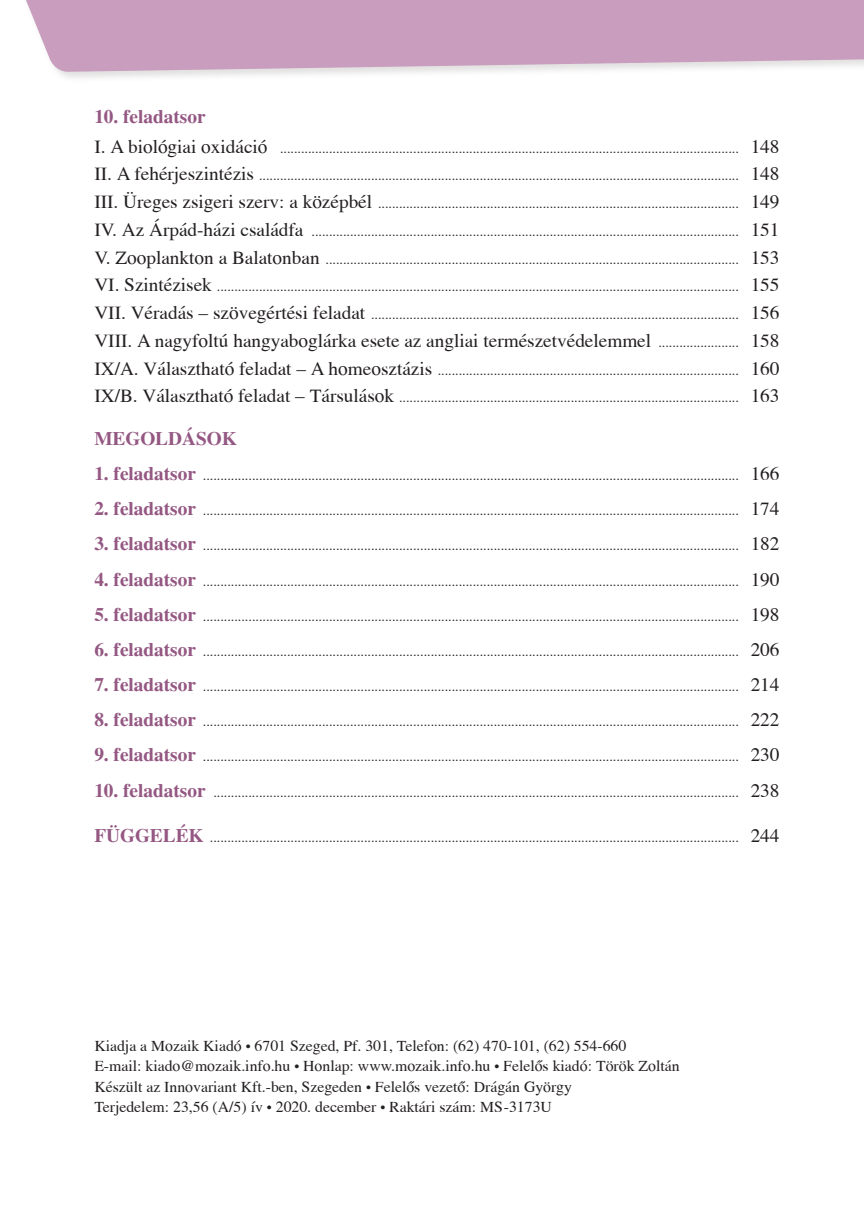
<style>
.page{position:relative;width:864px;height:1211px;background:#fff}
.page>*{position:absolute;margin:0;border:0;box-sizing:border-box;transform-origin:0 0}
.tartalom{font:19.25px "Toronto Mozaik";color:#231f20}
.tartalom_feladatsor{font:700 19.25px "Toronto Mozaik";color:#945883}
.tartalom_fejezetcím{font:700 19.25px "Toronto Mozaik";color:#945883}
.t1{font:15.75px "Toronto Mozaik";color:#231f20}
.tartalom_feladatsor-2{font:14px "Toronto Mozaik";color:#231f20}
.tartalom-2{font:14px "Toronto Mozaik";color:#231f20}
.tartalom_fejezetcím-2{font:14px "Toronto Mozaik";color:#231f20}
.s1{font-size:19.25px}
.s2{font-size:14px}
.s3{font-weight:700;font-size:19.25px;color:#945883}
</style>
<div class="page">
<div style="left:19px;top:0;width:844px;height:83px;background:#c4c1c0;opacity:.5"></div>
<svg style="left:19px;top:0;width:844px;height:72px;background:#cca6c2"></svg>
<p class="tartalom_feladatsor" style="left:94px;top:104px;width:113px">10. feladatsor</p>
<p class="tartalom-2" style="left:94px;top:140px;width:686px"><span class="s1">I. A biológiai oxidáció</span> ................................................................................................................................... <span class="s1">148</span></p>
<p class="tartalom-2" style="left:94px;top:168px;width:686px"><span class="s1">II. A fehérjeszintézis</span> ......................................................................................................................................... <span class="s1">148</span></p>
<p class="tartalom-2" style="left:94px;top:196px;width:686px"><span class="s1">III. Üreges zsigeri szerv: a középbél</span> ....................................................................................................... <span class="s1">149</span></p>
<p class="tartalom-2" style="left:94px;top:223px;width:686px"><span class="s1">IV. Az Árpád-házi családfa</span> .......................................................................................................................... <span class="s1">151</span></p>
<p class="tartalom-2" style="left:94px;top:251px;width:686px"><span class="s1">V. Zooplankton a Balatonban</span> ...................................................................................................................... <span class="s1">153</span></p>
<p class="tartalom-2" style="left:94px;top:279px;width:686px"><span class="s1">VI. Szintézisek</span> ..................................................................................................................................................... <span class="s1">155</span></p>
<p class="tartalom-2" style="left:94px;top:306px;width:686px"><span class="s1">VII. Véradás – szövegértési feladat</span> ......................................................................................................... <span class="s1">156</span></p>
<p class="tartalom" style="left:94px;top:329px;width:686px">VIII. A nagyfoltú hangyaboglárka esete az angliai természetvédelemmel <span class="s2">.......................</span> 158</p>
<p class="tartalom-2" style="left:94px;top:362px;width:686px"><span class="s1">IX/A. Választható feladat – A homeosztázis</span> ...................................................................................... <span class="s1">160</span></p>
<p class="tartalom-2" style="left:94px;top:389px;width:686px"><span class="s1">IX/B. Választható feladat – Társulások</span> ................................................................................................. <span class="s1">163</span></p>
<p class="tartalom_fejezetcím" style="left:94px;top:427px;width:144px">MEGOLDÁSOK</p>
<p class="tartalom_feladatsor-2" style="left:94px;top:467px;width:686px"><span class="s3">1. feladatsor</span> ......................................................................................................................................................... <span class="s1">166</span></p>
<p class="tartalom_feladatsor-2" style="left:94px;top:502px;width:686px"><span class="s3">2. feladatsor</span> ......................................................................................................................................................... <span class="s1">174</span></p>
<p class="tartalom_feladatsor-2" style="left:94px;top:538px;width:686px"><span class="s3">3. feladatsor</span> ......................................................................................................................................................... <span class="s1">182</span></p>
<p class="tartalom_feladatsor-2" style="left:94px;top:573px;width:686px"><span class="s3">4. feladatsor</span> ......................................................................................................................................................... <span class="s1">190</span></p>
<p class="tartalom_feladatsor-2" style="left:94px;top:608px;width:686px"><span class="s3">5. feladatsor</span> ......................................................................................................................................................... <span class="s1">198</span></p>
<p class="tartalom_feladatsor-2" style="left:94px;top:643px;width:686px"><span class="s3">6. feladatsor</span> ......................................................................................................................................................... <span class="s1">206</span></p>
<p class="tartalom_feladatsor-2" style="left:94px;top:678px;width:686px"><span class="s3">7. feladatsor</span> ......................................................................................................................................................... <span class="s1">214</span></p>
<p class="tartalom_feladatsor-2" style="left:94px;top:713px;width:686px"><span class="s3">8. feladatsor</span> ......................................................................................................................................................... <span class="s1">222</span></p>
<p class="tartalom_feladatsor-2" style="left:94px;top:748px;width:686px"><span class="s3">9. feladatsor</span> ......................................................................................................................................................... <span class="s1">230</span></p>
<p class="tartalom_feladatsor-2" style="left:94px;top:784px;width:686px"><span class="s3">10. feladatsor</span> ...................................................................................................................................................... <span class="s1">238</span></p>
<p class="tartalom_fejezetcím-2" style="left:94px;top:829px;width:686px"><span class="s3">FÜGGELÉK</span> ....................................................................................................................................................... <span class="s1">244</span></p>
<p class="t1" style="left:94px;top:1037px;width:533px">Kiadja a Mozaik Kiadó <span class="s2">•</span> 6701 Szeged, Pf. 301, Telefon: (62) 470-101, (62) 554-660</p>
<p class="t1" style="left:94px;top:1057px;width:586px">E-mail: kiado@mozaik.info.hu <span class="s2">•</span> Honlap: www.mozaik.info.hu <span class="s2">•</span> Felelôs kiadó: Török Zoltán</p>
<p class="t1" style="left:94px;top:1077px;width:479px">Készült az Innovariant Kft.-ben, Szegeden <span class="s2">•</span> Felelôs vezetô: Drágán György</p>
<p class="t1" style="left:94px;top:1097px;width:459px">Terjedelem: 23,56 (A/5) ív <span class="s2">•</span> 2020. december <span class="s2">•</span> Raktári szám: MS-3173U</p>
</div>
